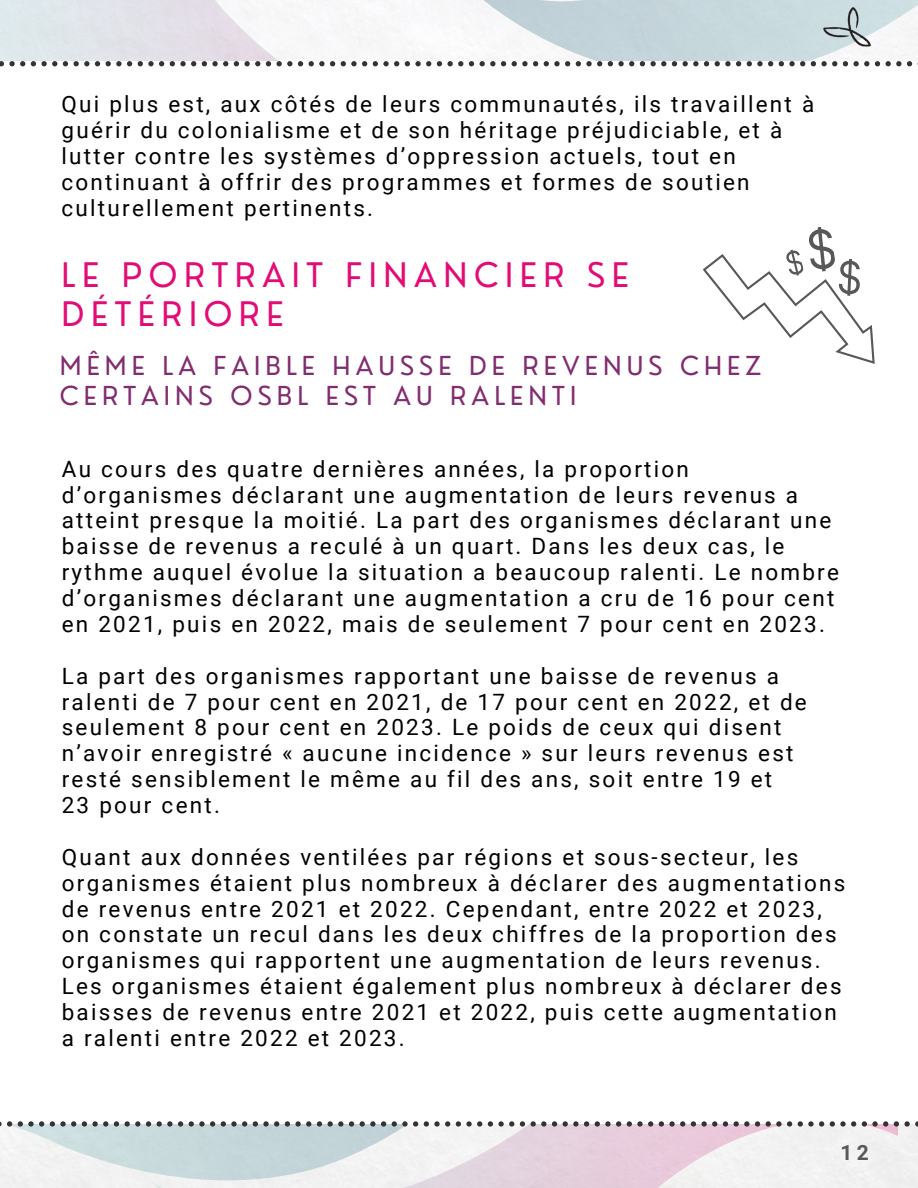
<style>
.page{position:relative;width:918px;height:1188px;background:#fff}
.page>*{position:absolute;margin:0;border:0;box-sizing:border-box;transform-origin:0 0}
.t1{font:33px/39.3px "Nourd";letter-spacing:.2em;color:#e30c77}
.t2{font:25.5px/30.3px "Nourd";letter-spacing:.2em;color:#812d6f}
.t3{font:22.5px/25.8px "Roboto";letter-spacing:.1em;color:#000}
.t4{font:700 21px "Roboto";color:#58585a}
</style>
<div class="page">
<svg style="left:0;top:1124px;width:149px;height:64px;fill:#f0f0f0"></svg>
<svg style="left:149px;top:1124px;width:749px;height:64px"></svg>
<svg style="left:0;top:0;width:437px;height:61px"></svg>
<svg style="left:63px;top:61px;width:5px;height:5px"></svg>
<svg style="left:74px;top:61px;width:26px;height:5px"></svg>
<svg style="left:31px;top:61px;width:26px;height:5px"></svg>
<svg style="left:0;top:61px;width:25px;height:5px"></svg>
<svg style="left:266px;top:61px;width:5px;height:5px"></svg>
<svg style="left:277px;top:61px;width:26px;height:5px"></svg>
<svg style="left:234px;top:61px;width:26px;height:5px"></svg>
<svg style="left:138px;top:61px;width:26px;height:5px"></svg>
<svg style="left:106px;top:61px;width:26px;height:5px"></svg>
<svg style="left:202px;top:61px;width:26px;height:5px"></svg>
<svg style="left:170px;top:61px;width:26px;height:5px"></svg>
<svg style="left:341px;top:61px;width:26px;height:5px"></svg>
<svg style="left:309px;top:61px;width:26px;height:5px"></svg>
<svg style="left:405px;top:61px;width:26px;height:5px"></svg>
<svg style="left:373px;top:61px;width:26px;height:5px"></svg>
<svg style="left:437px;top:0;width:481px;height:67px"></svg>
<svg style="left:114px;top:1121px;width:5px;height:6px"></svg>
<svg style="left:82px;top:1121px;width:26px;height:6px"></svg>
<svg style="left:50px;top:1121px;width:26px;height:6px"></svg>
<svg style="left:0;top:1121px;width:12px;height:6px"></svg>
<svg style="left:18px;top:1121px;width:26px;height:6px"></svg>
<svg style="left:317px;top:1121px;width:5px;height:6px"></svg>
<svg style="left:285px;top:1121px;width:26px;height:6px"></svg>
<svg style="left:253px;top:1121px;width:26px;height:6px"></svg>
<svg style="left:146px;top:1121px;width:5px;height:6px"></svg>
<svg style="left:125px;top:1121px;width:15px;height:6px"></svg>
<svg style="left:157px;top:1121px;width:26px;height:6px"></svg>
<svg style="left:221px;top:1121px;width:26px;height:6px"></svg>
<svg style="left:189px;top:1121px;width:26px;height:6px"></svg>
<svg style="left:520px;top:1121px;width:5px;height:6px"></svg>
<svg style="left:488px;top:1121px;width:26px;height:6px"></svg>
<svg style="left:456px;top:1121px;width:26px;height:6px"></svg>
<svg style="left:328px;top:1121px;width:26px;height:6px"></svg>
<svg style="left:360px;top:1121px;width:26px;height:6px"></svg>
<svg style="left:424px;top:1121px;width:26px;height:6px"></svg>
<svg style="left:392px;top:1121px;width:26px;height:6px"></svg>
<svg style="left:723px;top:1121px;width:5px;height:6px"></svg>
<svg style="left:691px;top:1121px;width:26px;height:6px"></svg>
<svg style="left:659px;top:1121px;width:26px;height:6px"></svg>
<svg style="left:531px;top:1121px;width:26px;height:6px"></svg>
<svg style="left:563px;top:1121px;width:26px;height:6px"></svg>
<svg style="left:627px;top:1121px;width:26px;height:6px"></svg>
<svg style="left:595px;top:1121px;width:26px;height:6px"></svg>
<svg style="left:894px;top:1121px;width:24px;height:6px"></svg>
<svg style="left:862px;top:1121px;width:26px;height:6px"></svg>
<svg style="left:734px;top:1121px;width:26px;height:6px"></svg>
<svg style="left:766px;top:1121px;width:26px;height:6px"></svg>
<svg style="left:830px;top:1121px;width:26px;height:6px"></svg>
<svg style="left:798px;top:1121px;width:26px;height:6px"></svg>
<svg style="left:703px;top:227px;width:172px;height:137px"></svg>
<p class="t3" style="left:62px;top:92px;width:754px">Qui plus est, aux côtés de leurs communautés, ils travaillent à guérir du colonialisme et de son héritage préjudiciable, et à lutter contre les systèmes d’oppression actuels, tout en continuant à offrir des programmes et formes de soutien culturellement pertinents.</p>
<p class="t1" style="left:62px;top:255px;width:569px">LE PORTRAIT FINANCIER SE<br>DÉTÉRIORE</p>
<p class="t2" style="left:60px;top:350px;width:703px">MÊME LA FAIBLE HAUSSE DE REVENUS CHEZ<br>CERTAINS OSBL EST AU RALENTI</p>
<p class="t3" style="left:62px;top:456px;width:779px">Au cours des quatre dernières années, la proportion d’organismes déclarant une augmentation de leurs revenus a atteint presque la moitié. La part des organismes déclarant une baisse de revenus a reculé à un quart. Dans les deux cas, le rythme auquel évolue la situation a beaucoup ralenti. Le nombre d’organismes déclarant une augmentation a cru de 16 pour cent en 2021, puis en 2022, mais de seulement 7 pour cent en 2023.</p>
<p class="t3" style="left:62px;top:663px;width:747px">La part des organismes rapportant une baisse de revenus a ralenti de 7 pour cent en 2021, de 17 pour cent en 2022, et de seulement 8 pour cent en 2023. Le poids de ceux qui disent n’avoir enregistré « aucune incidence » sur leurs revenus est resté sensiblement le même au fil des ans, soit entre 19 et</p>
<p class="t3" style="left:62px;top:792px;width:160px">23 pour cent.</p>
<p class="t3" style="left:62px;top:844px;width:785px">Quant aux données ventilées par régions et sous-secteur, les organismes étaient plus nombreux à déclarer des augmentations de revenus entre 2021 et 2022. Cependant, entre 2022 et 2023, on constate un recul dans les deux chiffres de la proportion des organismes qui rapportent une augmentation de leurs revenus.<br>Les organismes étaient également plus nombreux à déclarer des baisses de revenus entre 2021 et 2022, puis cette augmentation a ralenti entre 2022 et 2023.</p>
<p class="t4" style="left:841px;top:1141px;width:30px">12</p>
</div>
